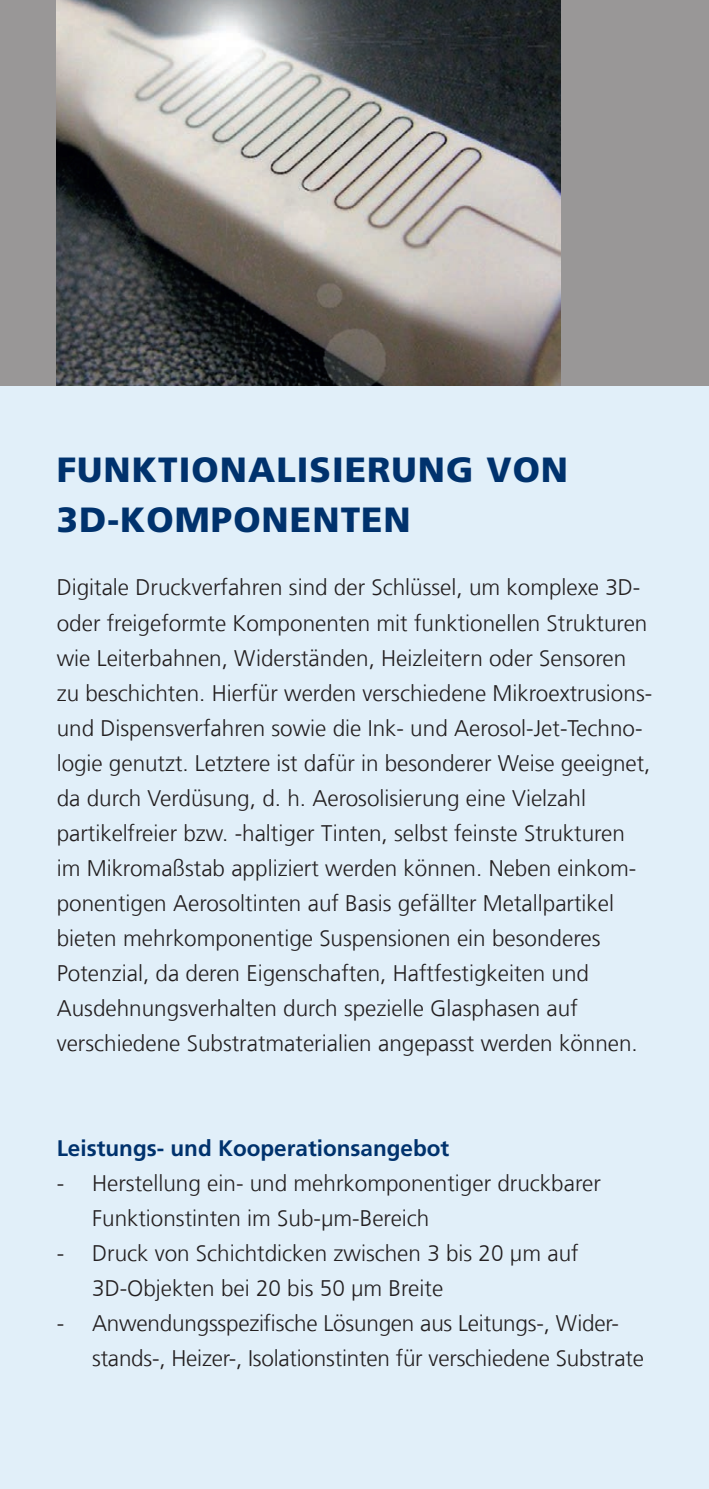
<style>
.page{position:relative;width:709px;height:1489px;background:#fff}
.page>*{position:absolute;margin:0;border:0;box-sizing:border-box;transform-origin:0 0}
.t1{font:900 35px/50px "Frutiger LT Com";letter-spacing:.03em;color:#00326d}
.t2{font:300 22.5px/35px "Frutiger LT Com";color:#231f20}
.t3{font:700 22.5px "Frutiger LT Com";color:#00326d}
</style>
<div class="page">
<div style="left:0;top:379px;width:709px;height:1109px;background:#e1eff9"></div>
<div style="left:0;top:0;width:709px;height:385px;background:#999797"></div>
<img style="left:57px;top:0;width:503px;height:385px">
<h1 class="t1" style="left:57px;top:444px;width:513px">FUNKTIONALISIERUNG VON<br>3D-KOMPONENTEN</h1>
<p class="t2" style="left:57px;top:570px;width:597px">Digitale Druckverfahren sind der Schlüssel, um komplexe 3D&shy;oder freigeformte Komponenten mit funktionellen Strukturen wie Leiterbahnen, Widerständen, Heizleitern oder Sensoren zu beschichten. Hierfür werden verschiedene Mikroextrusions&shy;und Dispensverfahren sowie die Ink- und Aerosol-Jet-Techno&shy;logie genutzt. Letztere ist dafür in besonderer Weise geeignet, da durch Verdüsung, d. h. Aerosolisierung eine Vielzahl partikelfreier bzw. -haltiger Tinten, selbst feinste Strukturen im Mikromaßstab appliziert werden können. Neben einkom&shy;ponentigen Aerosoltinten auf Basis gefällter Metallpartikel bieten mehrkomponentige Suspensionen ein besonderes Potenzial, da deren Eigenschaften, Haftfestigkeiten und Ausdehnungsverhalten durch spezielle Glasphasen auf verschiedene Substratmaterialien angepasst werden können.</p>
<p class="t3" style="left:57px;top:1134px;width:394px">Leistungs- und Kooperationsangebot</p>
<p class="t2" style="left:92px;top:1165px;width:510px;text-indent:-35px">- Herstellung ein- und mehrkomponentiger druckbarer<br>Funktionstinten im Sub-µm-Bereich</p>
<p class="t2" style="left:92px;top:1235px;width:488px;text-indent:-35px">- Druck von Schichtdicken zwischen 3 bis 20 µm auf<br>3D-Objekten bei 20 bis 50 µm Breite</p>
<p class="t2" style="left:92px;top:1305px;width:553px;text-indent:-35px">- Anwendungsspezifische Lösungen aus Leitungs-, Wider&shy;stands-, Heizer-, Isolationstinten für verschiedene Substrate</p>
</div>
